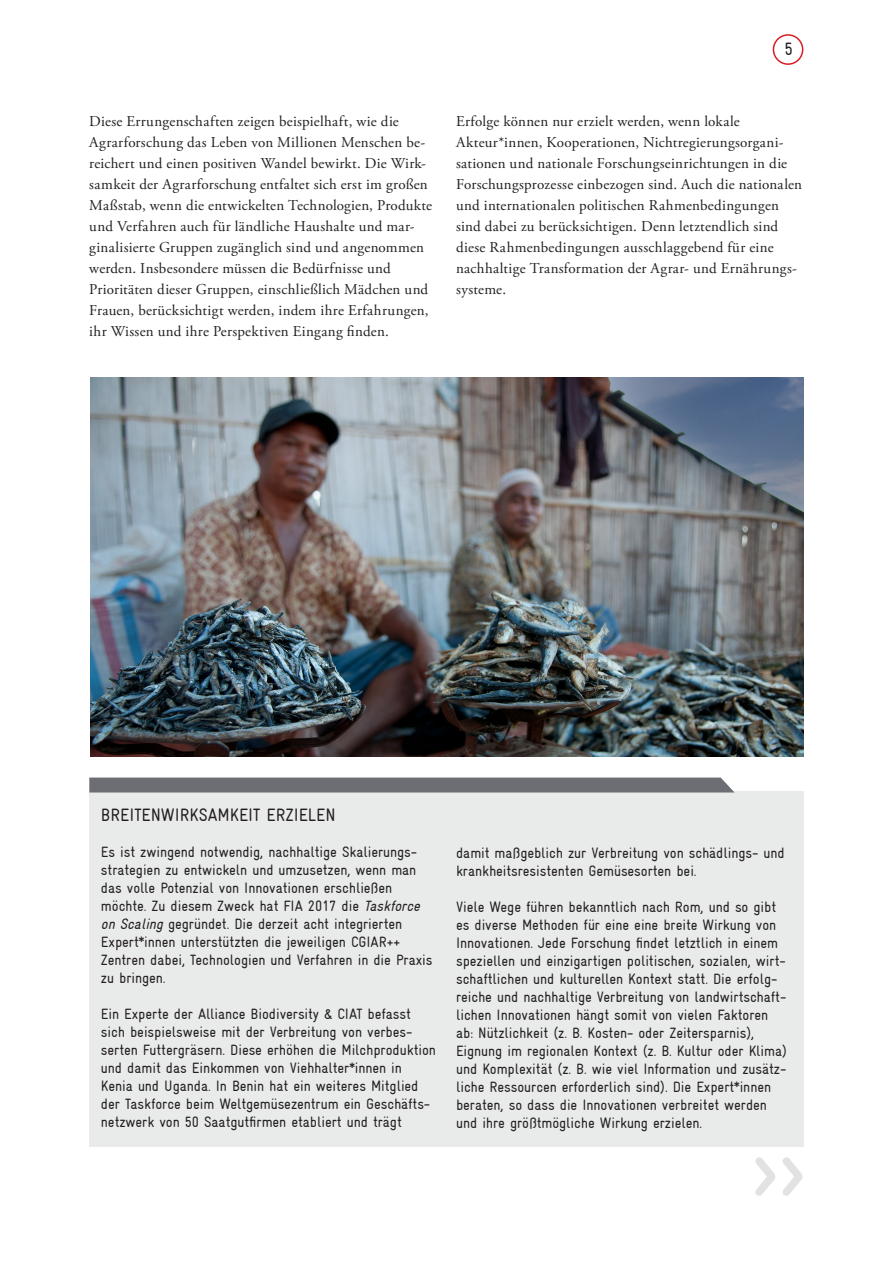
<style>
.page{position:relative;width:893px;height:1263px;background:#fff}
.page>*{position:absolute;margin:0;border:0;box-sizing:border-box;transform-origin:0 0}
.t1{font:700 condensed 78px "Gravur";color:#6d6e73}
.t2{font:condensed 18px "Gravur";color:#231f20}
.t3{font:condensed 15px/18px "Gravur";letter-spacing:-.005em;color:#231f20}
.Copy{font:15px/21px "Adobe Garamond Pro";letter-spacing:.02em;color:#231f20}
.s1{font-style:italic}
</style>
<div class="page">
<img style="left:91px;top:378px;width:713px;height:379px">
<div style="left:773px;top:34px;width:30px;height:31px;border:2px solid #d81c23;border-radius:50%"></div>
<div style="left:89px;top:791px;width:714px;height:356px;background:#e9eaea"></div>
<svg style="left:89px;top:777px;width:645px;height:15px;background:#737479"></svg>
<p class="t2" style="left:784px;top:39px;width:10px">5</p>
<p class="Copy" style="left:89px;top:111px;width:344px">Diese Errungenschaften zeigen beispielhaft, wie die Agrarforschung das Leben von Millionen Menschen be&shy;reichert und einen positiven Wandel bewirkt. Die Wirk&shy;samkeit der Agrarforschung entfaltet sich erst im großen Maßstab, wenn die entwickelten Technologien, Produkte und Verfahren auch für ländliche Haushalte und mar&shy;ginalisierte Gruppen zugänglich sind und angenommen werden. Insbesondere müssen die Bedürfnisse und Prioritäten dieser Gruppen, einschließlich Mädchen und Frauen, berücksichtigt werden, indem ihre Erfahrungen, ihr Wissen und ihre Perspektiven Eingang finden.</p>
<p class="Copy" style="left:456px;top:111px;width:348px">Erfolge können nur erzielt werden, wenn lokale Akteur*innen, Kooperationen, Nichtregierungsorgani&shy;sationen und nationale Forschungseinrichtungen in die Forschungsprozesse einbezogen sind. Auch die nationalen und internationalen politischen Rahmenbedingungen sind dabei zu berücksichtigen. Denn letztendlich sind diese Rahmenbedingungen ausschlaggebend für eine nachhaltige Transformation der Agrar- und Ernährungs&shy;systeme.</p>
<p class="t2" style="left:101px;top:805px;width:236px">BREITENWIRKSAMKEIT ERZIELEN</p>
<p class="t3" style="left:101px;top:843px;width:333px">Es ist zwingend notwendig, nachhaltige Skalierungs&shy;strategien zu entwickeln und umzusetzen, wenn man das volle Potenzial von Innovationen erschließen möchte. Zu diesem Zweck hat FIA 2017 die <span class="s1">Taskforce on Scaling</span> gegründet. Die derzeit acht integrierten Expert*innen unterstützten die jeweiligen CGIAR++ Zentren dabei, Technologien und Verfahren in die Praxis zu bringen.</p>
<p class="t3" style="left:101px;top:1005px;width:336px">Ein Experte der Alliance Biodiversity &amp; CIAT befasst sich beispielsweise mit der Verbreitung von verbes&shy;serten Futtergräsern. Diese erhöhen die Milchproduktion und damit das Einkommen von Viehhalter*innen in Kenia und Uganda. In Benin hat ein weiteres Mitglied der Taskforce beim Weltgemüsezentrum ein Geschäfts&shy;netzwerk von 50 Saatgutfirmen etabliert und trägt</p>
<p class="t3" style="left:456px;top:844px;width:330px">damit maßgeblich zur Verbreitung von schädlings- und krankheitsresistenten Gemüsesorten bei.</p>
<p class="t3" style="left:456px;top:898px;width:332px">Viele Wege führen bekanntlich nach Rom, und so gibt es diverse Methoden für eine eine breite Wirkung von Innovationen. Jede Forschung findet letztlich in einem speziellen und einzigartigen politischen, sozialen, wirt&shy;schaftlichen und kulturellen Kontext statt. Die erfolg&shy;reiche und nachhaltige Verbreitung von landwirtschaft&shy;lichen Innovationen hängt somit von vielen Faktoren ab: Nützlichkeit (z. B. Kosten- oder Zeitersparnis), Eignung im regionalen Kontext (z. B. Kultur oder Klima) und Komplexität (z. B. wie viel Information und zusätz&shy;liche Ressourcen erforderlich sind). Die Expert*innen beraten, so dass die Innovationen verbreitet werden und ihre größtmögliche Wirkung erzielen.</p>
<h1 class="t1" style="left:751px;top:1125px;width:56px">&gt;&gt;</h1>
</div>
